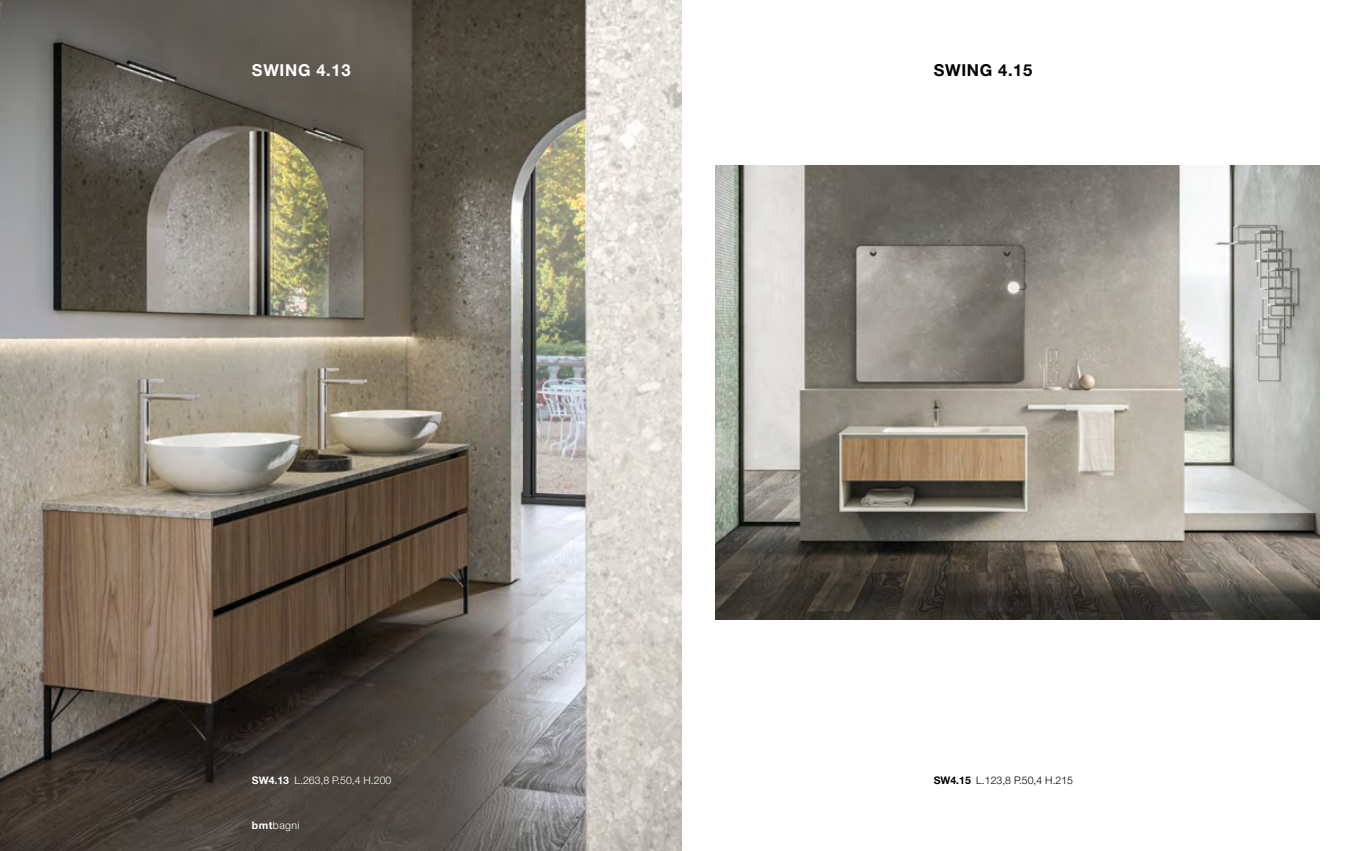
<style>
.page{position:relative;width:1361px;height:851px;background:#fff}
.page>*{position:absolute;margin:0;border:0;box-sizing:border-box;transform-origin:0 0}
.t1{font:700 16.5px "Helvetica Neue LT Std";letter-spacing:.04em;color:#fff}
.t2{font:700 16.5px "Helvetica Neue LT Std";letter-spacing:.04em;color:#000}
.t3{font:300 10.5px "Helvetica Neue LT Std";color:#fff}
.t4{font:300 10.5px "Helvetica Neue LT Std";color:#000}
.s1{font-weight:700}
</style>
<div class="page">
<img style="left:0;top:0;width:681px;height:850px">
<img style="left:715px;top:166px;width:604px;height:453px">
<h1 class="t1" style="left:252px;top:59px;width:100px">SWING 4.13</h1>
<h1 class="t2" style="left:933px;top:59px;width:100px">SWING 4.15</h1>
<p class="t3" style="left:252px;top:773px;width:141px"><span class="s1">SW4.13</span> L.263,8 P.50,4 H.200</p>
<p class="t3" style="left:252px;top:818px;width:49px"><span class="s1">bmt</span>bagni</p>
<p class="t4" style="left:933px;top:773px;width:141px"><span class="s1">SW4.15</span> L.123,8 P.50,4 H.215</p>
</div>
